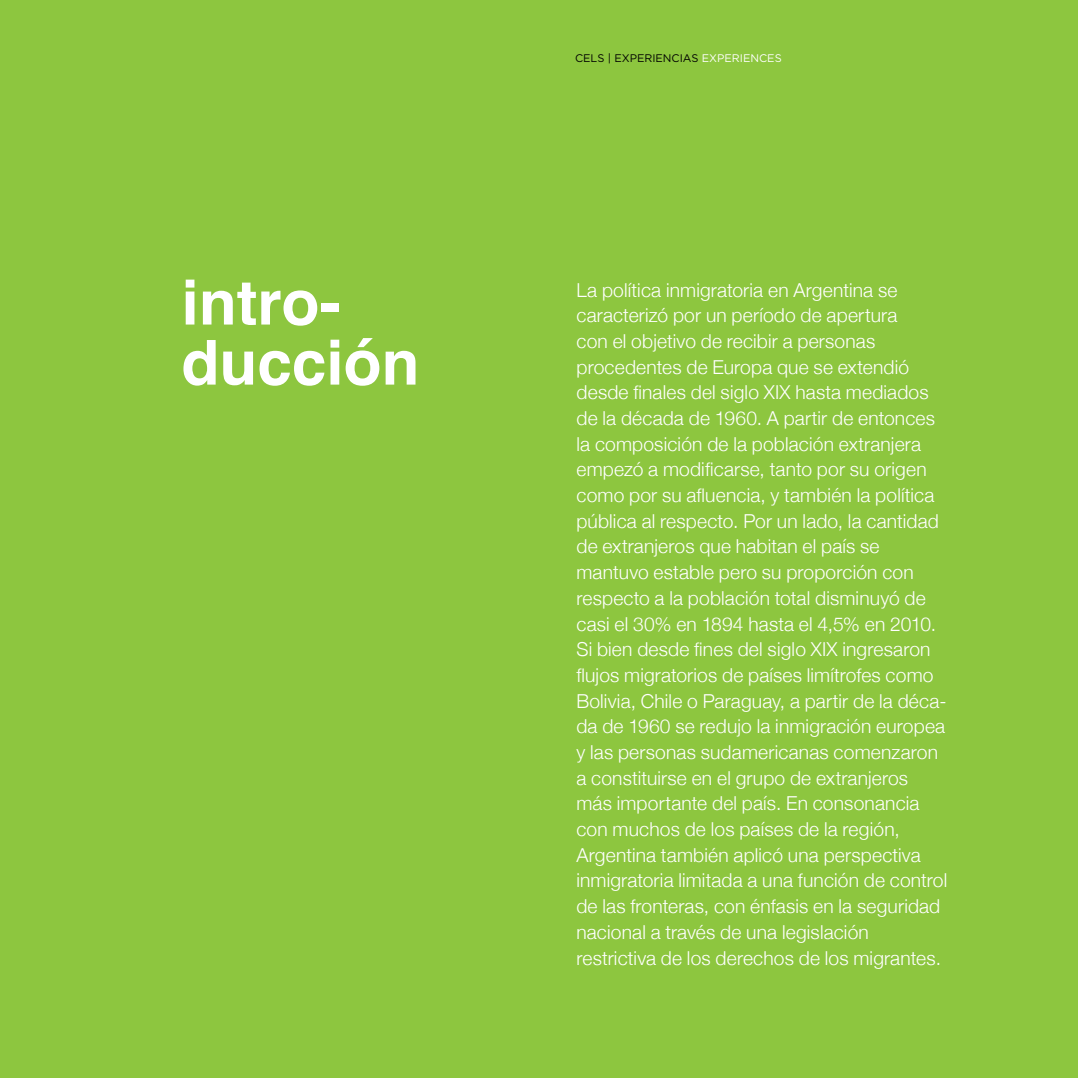
<style>
.page{position:relative;width:1078px;height:1078px;background:#fff}
.page>*{position:absolute;margin:0;border:0;box-sizing:border-box;transform-origin:0 0}
.t1{font:700 62px/60px "Helvetica";color:#fff}
.t2{font:300 19.2px/25.6px "Helvetica Neue";letter-spacing:.01em;color:#fff}
.t3{font:11px "Gotham";color:#000}
.s1{color:#fff}
</style>
<div class="page">
<div style="left:0;top:0;width:1077px;height:1077px;background:#8dc63f"></div>
<h1 class="t1" style="left:181px;top:273px;width:239px">intro&shy;ducción</h1>
<p class="t3" style="left:575px;top:51px;width:208px">CELS | EXPERIENCIAS <span class="s1">EXPERIENCES</span></p>
<p class="t2" style="left:576px;top:276px;width:372px">La política inmigratoria en Argentina se caracterizó por un período de apertura<br>con el objetivo de recibir a personas procedentes de Europa que se extendió desde finales del siglo XIX hasta mediados de la década de 1960. A partir de entonces la composición de la población extranjera empezó a modificarse, tanto por su origen como por su afluencia, y también la política pública al respecto. Por un lado, la cantidad de extranjeros que habitan el país se mantuvo estable pero su proporción con respecto a la población total disminuyó de casi el 30% en 1894 hasta el 4,5% en 2010.<br>Si bien desde fines del siglo XIX ingresaron flujos migratorios de países limítrofes como Bolivia, Chile o Paraguay, a partir de la déca&shy;da de 1960 se redujo la inmigración europea y las personas sudamericanas comenzaron a constituirse en el grupo de extranjeros más importante del país. En consonancia con muchos de los países de la región, Argentina también aplicó una perspectiva inmigratoria limitada a una función de control de las fronteras, con énfasis en la seguridad nacional a través de una legislación restrictiva de los derechos de los migrantes.</p>
</div>
